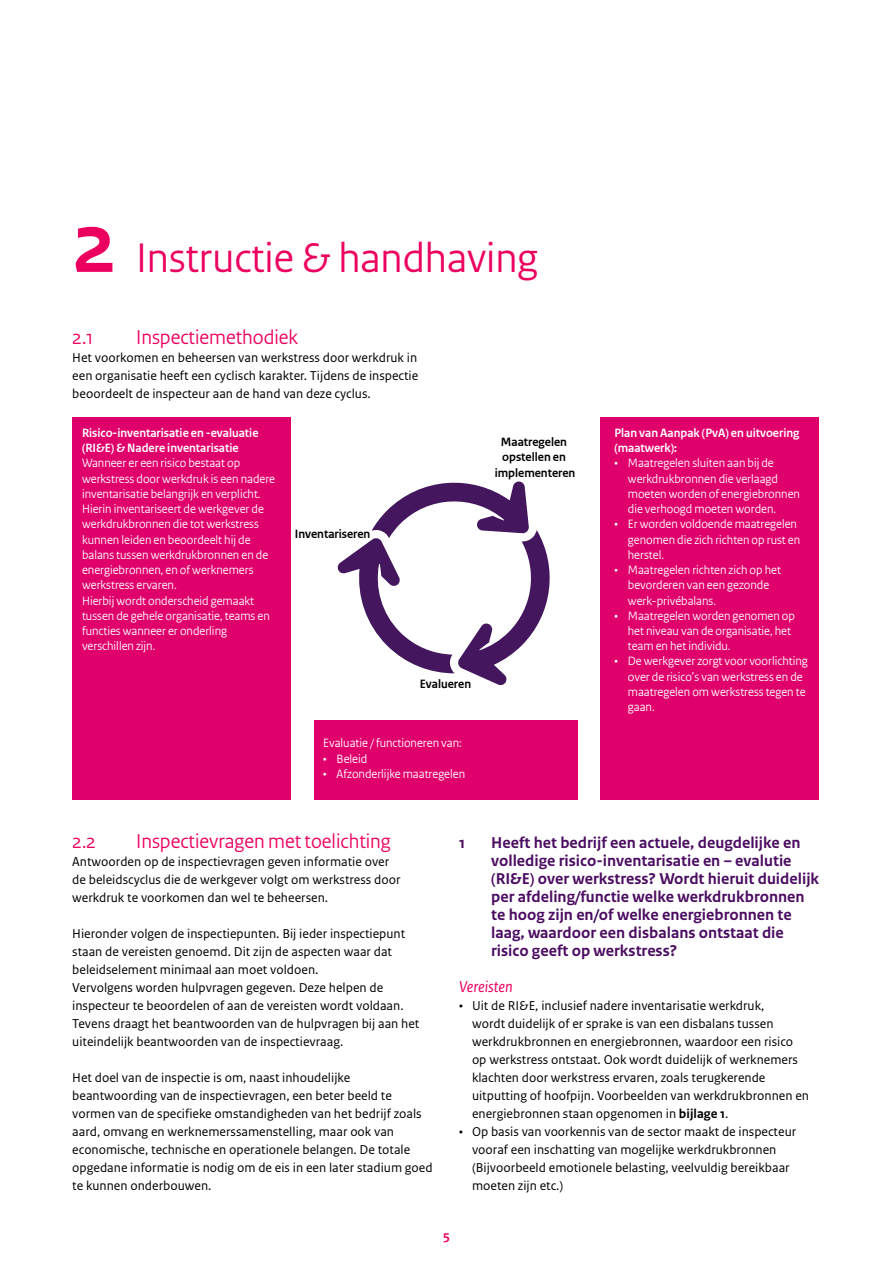
<style>
.page{position:relative;width:893px;height:1263px;background:#fff}
.page>*{position:absolute;margin:0;border:0;box-sizing:border-box;transform-origin:0 0}
.H2_Kop{font:43.5px "Rijksoverheid Sans Heading";color:#ec005f}
.H3_Paragraafkop_Sans{font:21px "Rijksoverheid Sans Heading";color:#ec005f}
.H4_Alineakop_Sans{font:700 16.5px/18px "Rijksoverheid Sans Text";color:#4b0c61}
.H5_subalinea{font:italic 16.5px "Rijksoverheid Sans Text";color:#ec005f}
.P_Broodtekst_Sans{font:13.5px/18px "Rijksoverheid Sans Text";color:#000}
.t1{font:700 13.5px "Rijksoverheid Sans Text";color:#ec005f}
.t2{font:12.75px/15.3px "Rijksoverheid Sans Heading TT";color:#fff}
.t3{font:700 12.75px/15.3px "Rijksoverheid Sans Heading TT";color:#fff}
.t4{font:700 12.75px/15.3px "Rijksoverheid Sans Heading TT";color:#000;text-align:center}
.s1{font-weight:700;font-size:90px}
.s2{font-weight:700}
</style>
<div class="page">
<svg style="left:337px;top:481px;width:213px;height:204px"></svg>
<div style="left:314px;top:720px;width:264px;height:80px;background:#e0006c"></div>
<div style="left:600px;top:417px;width:219px;height:383px;background:#e0006c"></div>
<div style="left:72px;top:417px;width:219px;height:383px;background:#e0006c"></div>
<h2 class="H2_Kop" style="left:72px;top:233px;width:467px"><span class="s1">2</span> Instructie &amp; handhaving</h2>
<h3 class="H3_Paragraafkop_Sans" style="left:72px;top:325px;width:23px">2.1</h3>
<h3 class="H3_Paragraafkop_Sans" style="left:136px;top:325px;width:163px">Inspectiemethodiek</h3>
<p class="P_Broodtekst_Sans" style="left:72px;top:349px;width:348px;text-align:justify">Het voorkomen en beheersen van werkstress door werkdruk in een organisatie heeft een cyclisch karakter. Tijdens de inspectie beoordeelt de inspecteur aan de hand van deze cyclus.</p>
<p class="t3" style="left:82px;top:425px;width:178px">Risico-inventarisatie en -evaluatie (RI&amp;E) &amp; Nadere inventarisatie</p>
<p class="t2" style="left:82px;top:456px;width:195px">Wanneer er een risico bestaat op werkstress door werkdruk is een nadere inventarisatie belangrijk en verplicht.<br>Hierin inventariseert de werkgever de werkdrukbronnen die tot werkstress kunnen leiden en beoordeelt hij de balans tussen werkdrukbronnen en de energiebronnen, en of werknemers werkstress ervaren.<br>Hierbij wordt onderscheid gemaakt tussen de gehele organisatie, teams en functies wanneer er onderling verschillen zijn.</p>
<p class="t4" style="left:295px;top:527px;width:77px">Inventariseren</p>
<p class="t4" style="left:420px;top:676px;width:53px">Evalueren</p>
<p class="t2" style="left:323px;top:736px;width:140px">Evaluatie / functioneren van:</p>
<p class="t2" style="left:323px;top:751px;width:46px">• Beleid</p>
<p class="t2" style="left:323px;top:766px;width:143px">• Afzonderlijke maatregelen</p>
<p class="t4" style="left:495px;top:435px;width:82px">Maatregelen opstellen en implementeren</p>
<p class="t3" style="left:614px;top:425px;width:187px">Plan van Aanpak (PvA) en uitvoering (maatwerk):</p>
<p class="t2" style="left:628px;top:456px;width:174px;text-indent:-13px">• Maatregelen sluiten aan bij de werkdrukbronnen die verlaagd moeten worden of energiebronnen die verhoogd moeten worden.</p>
<p class="t2" style="left:628px;top:517px;width:174px;text-indent:-13px">• Er worden voldoende maatregelen genomen die zich richten op rust en herstel.</p>
<p class="t2" style="left:628px;top:562px;width:155px;text-indent:-13px">• Maatregelen richten zich op het bevorderen van een gezonde werk-privébalans.</p>
<p class="t2" style="left:628px;top:608px;width:169px;text-indent:-13px">• Maatregelen worden genomen op het niveau van de organisatie, het team en het individu.</p>
<p class="t2" style="left:628px;top:654px;width:181px;text-indent:-13px">• De werkgever zorgt voor voorlichting over de risico’s van werkstress en de maatregelen om werkstress tegen te gaan.</p>
<h3 class="H3_Paragraafkop_Sans" style="left:72px;top:829px;width:25px">2.2</h3>
<h3 class="H3_Paragraafkop_Sans" style="left:136px;top:829px;width:256px">Inspectievragen met toelichting</h3>
<p class="P_Broodtekst_Sans" style="left:72px;top:853px;width:330px">Antwoorden op de inspectievragen geven informatie over de beleidscyclus die de werkgever volgt om werkstress door werkdruk te voorkomen dan wel te beheersen.</p>
<p class="P_Broodtekst_Sans" style="left:72px;top:925px;width:334px">Hieronder volgen de inspectiepunten. Bij ieder inspectiepunt staan de vereisten genoemd. Dit zijn de aspecten waar dat beleidselement minimaal aan moet voldoen.</p>
<p class="P_Broodtekst_Sans" style="left:72px;top:979px;width:349px">Vervolgens worden hulpvragen gegeven. Deze helpen de inspecteur te beoordelen of aan de vereisten wordt voldaan.<br>Tevens draagt het beantwoorden van de hulpvragen bij aan het uiteindelijk beantwoorden van de inspectievraag.</p>
<p class="P_Broodtekst_Sans" style="left:72px;top:1069px;width:362px">Het doel van de inspectie is om, naast inhoudelijke beantwoording van de inspectievragen, een beter beeld te vormen van de specifieke omstandigheden van het bedrijf zoals aard, omvang en werknemerssamenstelling, maar ook van economische, technische en operationele belangen. De totale opgedane informatie is nodig om de eis in een later stadium goed te kunnen onderbouwen.</p>
<h4 class="H4_Alineakop_Sans" style="left:459px;top:834px;width:8px">1</h4>
<h4 class="H4_Alineakop_Sans" style="left:491px;top:834px;width:330px">Heeft het bedrijf een actuele, deugdelijke en volledige risico-inventarisatie en – evalutie (RI&amp;E) over werkstress? Wordt hieruit duidelijk per afdeling/functie welke werkdrukbronnen te hoog zijn en/of welke energiebronnen te laag, waardoor een disbalans ontstaat die risico geeft op werkstress?</h4>
<h5 class="H5_subalinea" style="left:459px;top:977px;width:55px">Vereisten</h5>
<p class="P_Broodtekst_Sans" style="left:472px;top:997px;width:339px;text-indent:-13px">• Uit de RI&amp;E, inclusief nadere inventarisatie werkdruk,<br>wordt duidelijk of er sprake is van een disbalans tussen werkdrukbronnen en energiebronnen, waardoor een risico op werkstress ontstaat. Ook wordt duidelijk of werknemers klachten door werkstress ervaren, zoals terugkerende uitputting of hoofpijn. Voorbeelden van werkdrukbronnen en energiebronnen staan opgenomen in <span class="s2">bijlage 1</span>.</p>
<p class="P_Broodtekst_Sans" style="left:472px;top:1123px;width:326px;text-indent:-13px">• Op basis van voorkennis van de sector maakt de inspecteur vooraf een inschatting van mogelijke werkdrukbronnen (Bijvoorbeeld emotionele belasting, veelvuldig bereikbaar moeten zijn etc.)</p>
<p class="t1" style="left:443px;top:1228px;width:8px">5</p>
</div>
